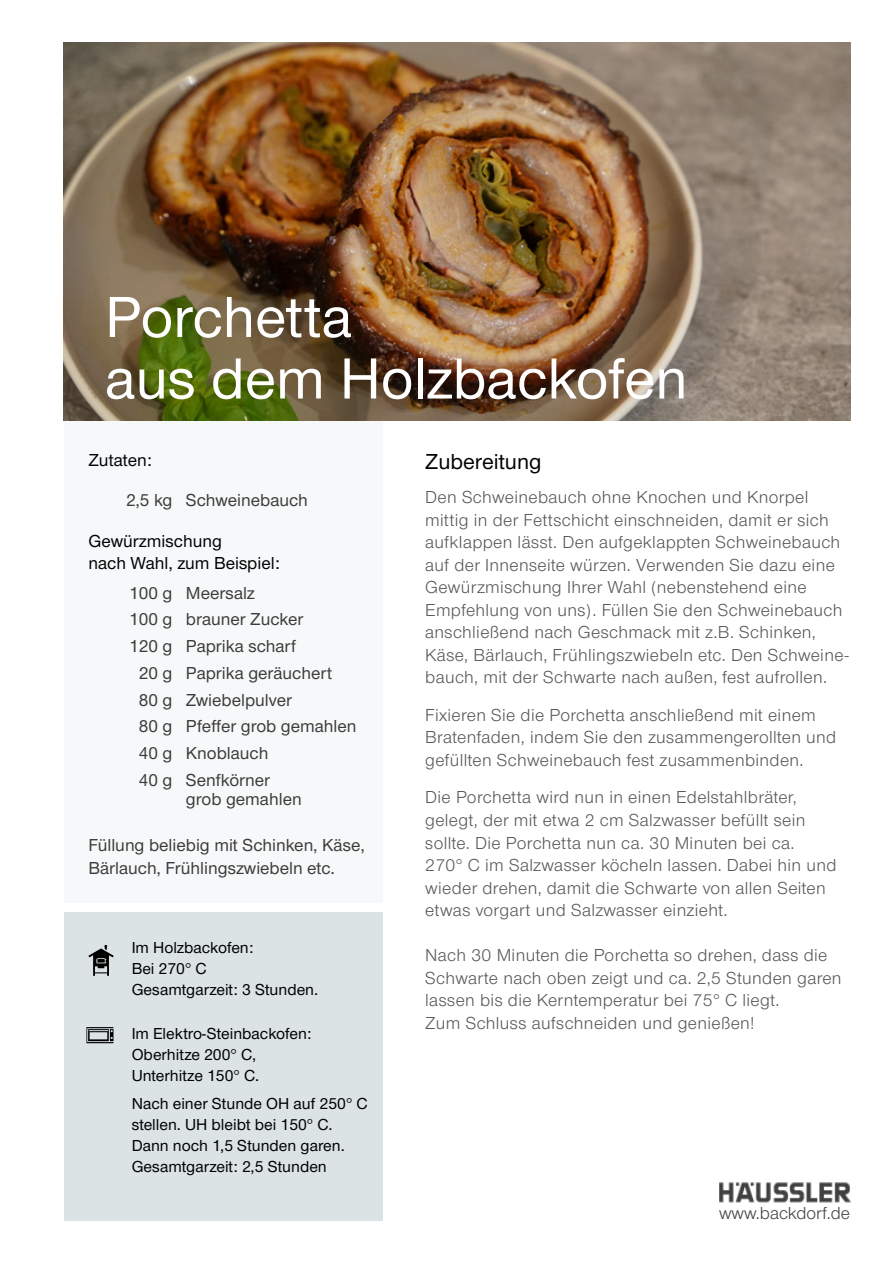
<style>
.page{position:relative;width:893px;height:1263px;background:#fff}
.page>*{position:absolute;margin:0;border:0;box-sizing:border-box;transform-origin:0 0}
.t1{font:500 60px/61.5px "Nimbus San Nov";color:#fff}
.t2{font:500 22.5px "Nimbus San Nov";color:#020203}
.t3{font:18px/22.5px "Nimbus San Nov";letter-spacing:.02em;color:#575756}
.t4{font:500 18px/22.5px "Nimbus San Nov";color:#3c3c3b}
.t5{font:500 18px/21.6px "Nimbus San Nov";color:#020203}
.t6{font:18px "Nimbus San Nov";color:#020203}
.t7{font:500 16.5px/21px "Nimbus San Nov";color:#000}
</style>
<div class="page">
<div style="left:64px;top:421px;width:319px;height:482px;background:#f6f8f9"></div>
<img style="left:64px;top:43px;width:786px;height:378px">
<img style="left:719px;top:1182px;width:131px;height:21px">
<div style="left:64px;top:912px;width:319px;height:308px;background:#dbe3e5"></div>
<svg style="left:88px;top:945px;width:26px;height:31px"></svg>
<svg style="left:86px;top:1027px;width:27px;height:16px"></svg>
<h1 class="t1" style="left:105px;top:286px;width:584px">Porchetta<br>aus dem Holzbackofen</h1>
<p class="t5" style="left:88px;top:449px;width:65px">Zutaten:</p>
<p class="t4" style="left:126px;top:489px;width:183px">2,5 kg Schweinebauch</p>
<p class="t5" style="left:88px;top:530px;width:193px">Gewürzmischung<br>nach Wahl, zum Beispiel:</p>
<p class="t4" style="left:129px;top:581px;width:127px">100 g Meersalz</p>
<p class="t4" style="left:129px;top:608px;width:176px">100 g brauner Zucker</p>
<p class="t4" style="left:129px;top:635px;width:168px">120 g Paprika scharf</p>
<p class="t4" style="left:139px;top:662px;width:195px">20 g Paprika geräuchert</p>
<p class="t4" style="left:139px;top:688px;width:155px">80 g Zwiebelpulver</p>
<p class="t4" style="left:139px;top:715px;width:219px">80 g Pfeffer grob gemahlen</p>
<p class="t4" style="left:139px;top:742px;width:131px">40 g Knoblauch</p>
<p class="t4" style="left:139px;top:769px;width:133px">40 g Senfkörner</p>
<p class="t4" style="left:186px;top:788px;width:117px">grob gemahlen</p>
<p class="t4" style="left:88px;top:834px;width:278px">Füllung beliebig mit Schinken, Käse,<br>Bärlauch, Frühlingszwiebeln etc.</p>
<p class="t7" style="left:132px;top:937px;width:188px">Im Holzbackofen:<br>Bei 270° C<br>Gesamtgarzeit: 3 Stunden.</p>
<p class="t7" style="left:132px;top:1022px;width:181px">Im Elektro-Steinbackofen:<br>Oberhitze 200° C,<br>Unterhitze 150° C.</p>
<p class="t7" style="left:132px;top:1093px;width:237px">Nach einer Stunde OH auf 250° C stellen. UH bleibt bei 150° C.<br>Dann noch 1,5 Stunden garen.<br>Gesamtgarzeit: 2,5 Stunden</p>
<p class="t2" style="left:425px;top:448px;width:118px">Zubereitung</p>
<p class="t3" style="left:425px;top:486px;width:425px">Den Schweinebauch ohne Knochen und Knorpel mittig in der Fettschicht einschneiden, damit er sich aufklappen lässt. Den aufgeklappten Schweinebauch auf der Innenseite würzen. Verwenden Sie dazu eine Gewürzmischung Ihrer Wahl (nebenstehend eine Empfehlung von uns). Füllen Sie den Schweinebauch anschließend nach Geschmack mit z.B. Schinken, Käse, Bärlauch, Frühlingszwiebeln etc. Den Schweine&shy;bauch, mit der Schwarte nach außen, fest aufrollen.</p>
<p class="t3" style="left:425px;top:704px;width:413px">Fixieren Sie die Porchetta anschließend mit einem<br>Bratenfaden, indem Sie den zusammengerollten und gefüllten Schweinebauch fest zusammenbinden.</p>
<p class="t3" style="left:425px;top:786px;width:413px">Die Porchetta wird nun in einen Edelstahlbräter, gelegt, der mit etwa 2 cm Salzwasser befüllt sein sollte. Die Porchetta nun ca. 30 Minuten bei ca.<br>270° C im Salzwasser köcheln lassen. Dabei hin und wieder drehen, damit die Schwarte von allen Seiten etwas vorgart und Salzwasser einzieht.</p>
<p class="t3" style="left:425px;top:944px;width:418px">Nach 30 Minuten die Porchetta so drehen, dass die Schwarte nach oben zeigt und ca. 2,5 Stunden garen lassen bis die Kerntemperatur bei 75 ° C liegt.<br>Zum Schluss aufschneiden und genießen!</p>
<p class="t6" style="left:719px;top:1203px;width:133px">www.backdorf.de</p>
</div>
